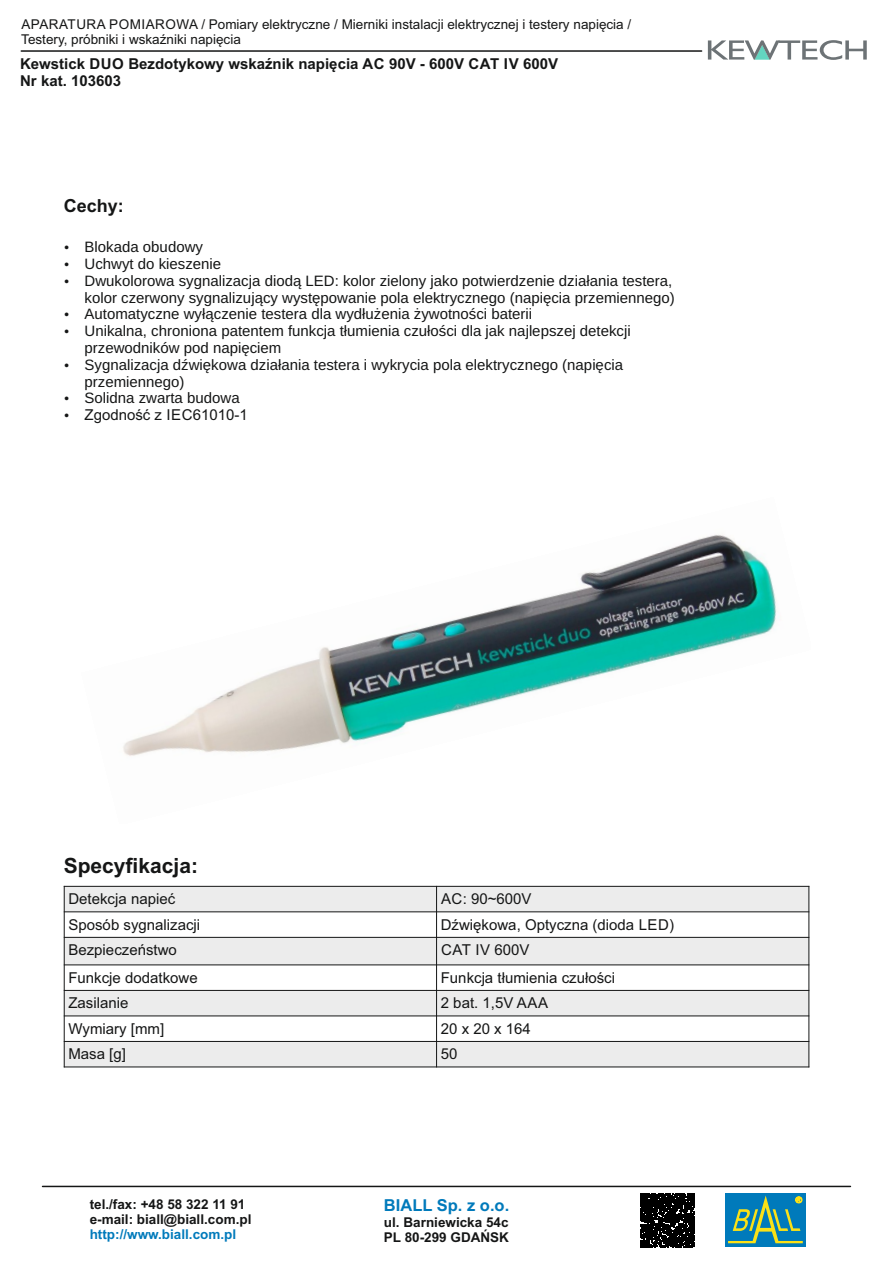
<style>
.page{position:relative;width:893px;height:1263px;background:#fff}
.page>*{position:absolute;margin:0;border:0;box-sizing:border-box;transform-origin:0 0}
.t1{font:700 21px "Arial";color:#151616}
.t2{font:700 18px "Arial";color:#151616}
.t3{font:700 16.5px "Arial";color:#007abb}
.t4{font:15px/16.8px "Liberation Sans";color:#151616}
.t5{font:15px "Arial";color:#151616}
.t6{font:700 15px "Arial";color:#151616}
.t7{font:13.5px/15.1px "Arial";color:#151616}
.t8{font:700 13.5px/15.1px "Arial";color:#151616}
.t9{font:700 13.5px "Arial";color:#007abb}
</style>
<div class="page">
<hr style="left:43px;top:1186px;width:807px;height:1px;background:#151616">
<div style="left:725px;top:1193px;width:81px;height:54px;background:#007abb"></div>
<svg style="left:728px;top:1195px;width:75px;height:48px"></svg>
<svg style="left:641px;top:1193px;width:53px;height:54px"></svg>
<hr style="left:21px;top:50px;width:681px;height:2px;background:#151616">
<svg style="left:708px;top:40px;width:159px;height:20px"></svg>
<img style="left:123px;top:534px;width:656px;height:222px">
<div style="left:64px;top:886px;width:373px;height:26px;background:#ececec"></div>
<div style="left:437px;top:886px;width:372px;height:26px;background:#ececec"></div>
<div style="left:64px;top:937px;width:373px;height:28px;background:#ececec"></div>
<div style="left:437px;top:937px;width:372px;height:28px;background:#ececec"></div>
<div style="left:64px;top:990px;width:373px;height:26px;background:#ececec"></div>
<div style="left:437px;top:990px;width:372px;height:26px;background:#ececec"></div>
<div style="left:64px;top:1041px;width:373px;height:26px;background:#ececec"></div>
<div style="left:437px;top:1041px;width:372px;height:26px;background:#ececec"></div>
<hr style="left:64px;top:886px;width:1px;height:181px;background:#151616">
<hr style="left:436px;top:886px;width:1px;height:181px;background:#151616">
<hr style="left:808px;top:886px;width:1px;height:181px;background:#151616">
<hr style="left:64px;top:1066px;width:745px;height:1px;background:#151616">
<hr style="left:64px;top:1041px;width:745px;height:1px;background:#151616">
<hr style="left:64px;top:1015px;width:745px;height:1px;background:#151616">
<hr style="left:64px;top:990px;width:745px;height:1px;background:#151616">
<hr style="left:64px;top:964px;width:745px;height:1px;background:#151616">
<hr style="left:64px;top:937px;width:745px;height:1px;background:#151616">
<hr style="left:64px;top:911px;width:745px;height:1px;background:#151616">
<hr style="left:64px;top:886px;width:745px;height:1px;background:#151616">
<p class="t7" style="left:21px;top:18px;width:611px">APARATURA POMIAROWA / Pomiary elektryczne / Mierniki instalacji elektrycznej i testery napięcia /<br>Testery, próbniki i wskaźniki napięcia</p>
<p class="t6" style="left:20px;top:58px;width:539px">Kewstick DUO Bezdotykowy wskaźnik napięcia AC 90V - 600V CAT IV 600V</p>
<p class="t6" style="left:20px;top:75px;width:102px">Nr kat. 103603</p>
<p class="t2" style="left:64px;top:199px;width:62px">Cechy:</p>
<p class="t4" style="left:64px;top:240px;width:141px">• Blokada obudowy</p>
<p class="t4" style="left:64px;top:257px;width:159px">• Uchwyt do kieszenie</p>
<p class="t4" style="left:64px;top:274px;width:613px;text-align:right">• Dwukolorowa sygnalizacja diodą LED: kolor zielony jako potwierdzenie działania testera, kolor czerwony sygnalizujący występowanie pola elektrycznego (napięcia przemiennego)</p>
<p class="t4" style="left:64px;top:307px;width:470px">• Automatyczne wyłączenie testera dla wydłużenia żywotności baterii</p>
<p class="t4" style="left:85px;top:324px;width:548px;text-indent:-21px">• Unikalna, chroniona patentem funkcja tłumienia czułości dla jak najlepszej detekcji przewodników pod napięciem</p>
<p class="t4" style="left:85px;top:357px;width:540px;text-indent:-21px">• Sygnalizacja dźwiękowa działania testera i wykrycia pola elektrycznego (napięcia przemiennego)</p>
<p class="t4" style="left:64px;top:391px;width:177px">• Solidna zwarta budowa</p>
<p class="t5" style="left:64px;top:409px;width:186px">• Zgodność z IEC61010-1</p>
<h1 class="t1" style="left:64px;top:857px;width:136px">Specyfikacja:</h1>
<p class="t5" style="left:68px;top:893px;width:108px">Detekcja napieć</p>
<p class="t5" style="left:441px;top:893px;width:92px">AC: 90~600V</p>
<p class="t5" style="left:68px;top:919px;width:133px">Sposób sygnalizacji</p>
<p class="t5" style="left:441px;top:919px;width:235px">Dźwiękowa, Optyczna (dioda LED)</p>
<p class="t5" style="left:68px;top:944px;width:110px">Bezpieczeństwo</p>
<p class="t5" style="left:441px;top:944px;width:90px">CAT IV 600V</p>
<p class="t5" style="left:68px;top:972px;width:131px">Funkcje dodatkowe</p>
<p class="t5" style="left:441px;top:972px;width:176px">Funkcja tłumienia czułości</p>
<p class="t5" style="left:68px;top:997px;width:62px">Zasilanie</p>
<p class="t5" style="left:441px;top:997px;width:109px">2 bat. 1,5V AAA</p>
<p class="t5" style="left:68px;top:1023px;width:97px">Wymiary [mm]</p>
<p class="t5" style="left:441px;top:1023px;width:92px">20 x 20 x 164</p>
<p class="t5" style="left:68px;top:1048px;width:59px">Masa [g]</p>
<p class="t5" style="left:441px;top:1048px;width:18px">50</p>
<p class="t8" style="left:90px;top:1198px;width:163px">tel./fax: +48 58 322 11 91 e-mail: biall@biall.com.pl</p>
<p class="t9" style="left:90px;top:1229px;width:148px">http://www.biall.com.pl</p>
<p class="t3" style="left:384px;top:1199px;width:127px">BIALL Sp. z o.o.</p>
<p class="t8" style="left:384px;top:1215px;width:127px">ul. Barniewicka 54c<br>PL 80-299 GDAŃSK</p>
</div>
